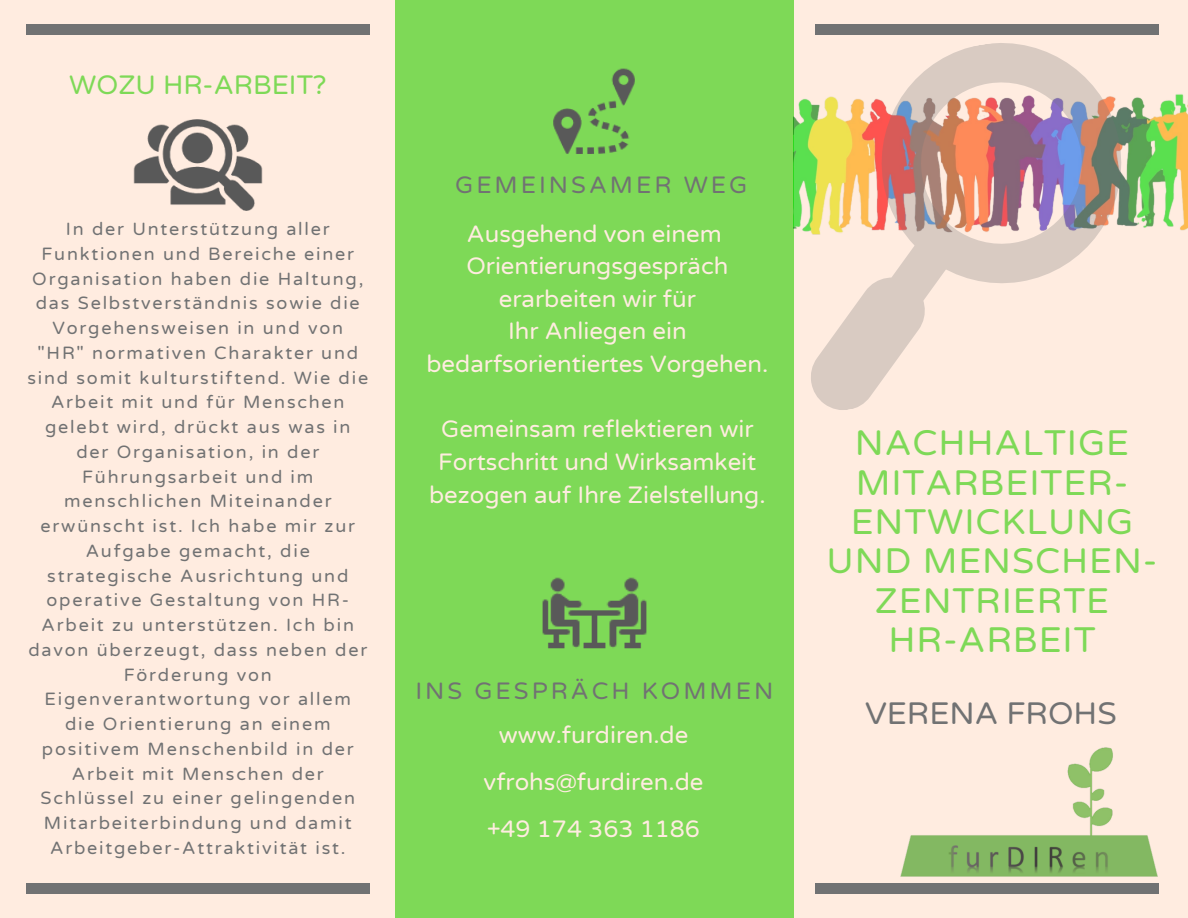
<style>
.page{position:relative;width:1188px;height:918px;background:#ffece0}
.page>*{position:absolute;margin:0;border:0;box-sizing:border-box;transform-origin:0 0}
.t1{font:36px/39.3px "Varela Round";letter-spacing:.025em;color:#7ed957;text-align:center}
.t2{font:31.5px "Varela Round";color:#717273}
.t3{font:27px "Varela Round";color:#7ed957}
.t4{font:24px/32.7px "Varela Round";color:#ffece0;text-align:center}
.t5{font:24px "Varela Round";letter-spacing:.125em;color:#717273}
.t6{font:18px/24.8px "Varela Round";letter-spacing:.1em;color:#717273;text-align:center}
</style>
<div class="page">
<div style="left:815px;top:883px;width:343px;height:11px;background:#717273"></div>
<div style="left:815px;top:24px;width:343px;height:11px;background:#717273"></div>
<div style="left:395px;top:0;width:398px;height:918px;background:#7ed957"></div>
<img style="left:793px;top:92px;width:395px;height:149px">
<svg style="left:864px;top:43px;width:275px;height:240px"></svg>
<svg style="left:811px;top:242px;width:138px;height:168px"></svg>
<img style="left:542px;top:577px;width:105px;height:72px">
<img style="left:900px;top:747px;width:258px;height:130px">
<img style="left:553px;top:68px;width:82px;height:86px">
<div style="left:26px;top:883px;width:343px;height:11px;background:#717273"></div>
<div style="left:26px;top:24px;width:343px;height:11px;background:#717273"></div>
<img style="left:133px;top:119px;width:130px;height:92px">
<h3 class="t3" style="left:69px;top:69px;width:259px">WOZU HR-ARBEIT?</h3>
<h3 class="t5" style="left:455px;top:171px;width:294px">GEMEINSAMER WEG</h3>
<p class="t6" style="left:27px;top:217px;width:342px">In der Unterstützung aller<br>Funktionen und Bereiche einer<br>Organisation haben die Haltung, das Selbstverständnis sowie die<br>Vorgehensweisen in und von "HR" normativen Charakter und sind somit kulturstiftend. Wie die<br>Arbeit mit und für Menschen gelebt wird, drückt aus was in der Organisation, in der<br>Führungsarbeit und im menschlichen Miteinander erwünscht ist. Ich habe mir zur<br>Aufgabe gemacht, die strategische Ausrichtung und operative Gestaltung von HR-<br>Arbeit zu unterstützen. Ich bin davon überzeugt, dass neben der<br>Förderung von<br>Eigenverantwortung vor allem<br>die Orientierung an einem positivem Menschenbild in der<br>Arbeit mit Menschen der<br>Schlüssel zu einer gelingenden<br>Mitarbeiterbindung und damit<br>Arbeitgeber-Attraktivität ist.</p>
<h3 class="t4" style="left:427px;top:218px;width:343px">Ausgehend von einem<br>Orientierungsgespräch erarbeiten wir für<br>Ihr Anliegen ein bedarfsorientiertes Vorgehen.</h3>
<h3 class="t4" style="left:429px;top:413px;width:338px">Gemeinsam reflektieren wir<br>Fortschritt und Wirksamkeit bezogen auf Ihre Zielstellung.</h3>
<h1 class="t1" style="left:827px;top:424px;width:332px">NACHHALTIGE<br>MITARBEITER-<br>ENTWICKLUNG<br>UND MENSCHEN-<br>ZENTRIERTE<br>HR-ARBEIT</h1>
<h3 class="t5" style="left:415px;top:677px;width:360px">INS GESPRÄCH KOMMEN</h3>
<h2 class="t2" style="left:865px;top:695px;width:253px">VERENA FROHS</h2>
<h3 class="t4" style="left:484px;top:711px;width:221px;line-height:47.2px">www.furdiren.de vfrohs@furdiren.de +49 174 363 1186</h3>
</div>
